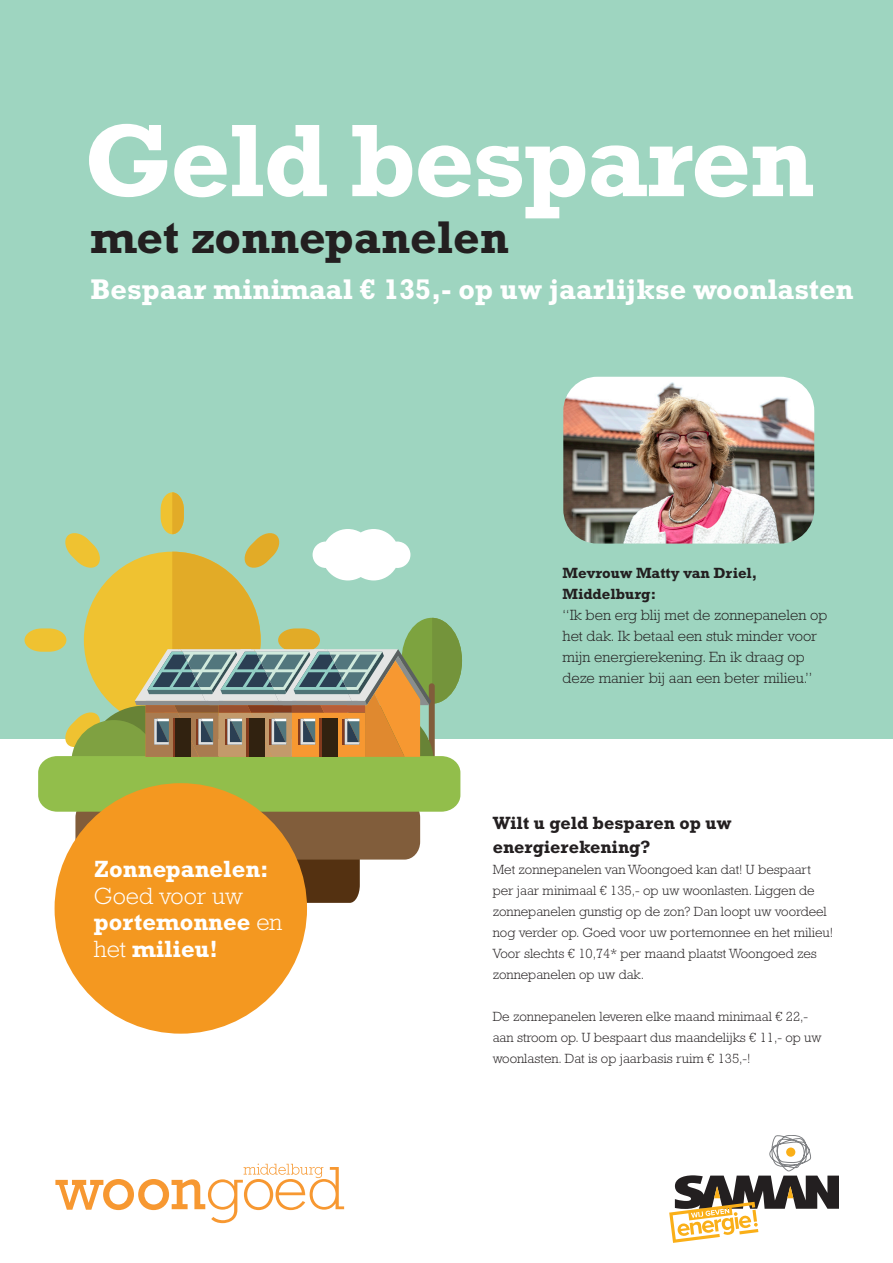
<style>
.page{position:relative;width:893px;height:1263px;background:#fff}
.page>*{position:absolute;margin:0;border:0;box-sizing:border-box;transform-origin:0 0}
.t1{font:700 104.85px "Rockwell Std";letter-spacing:-.02em;color:#fff}
.t2{font:700 46.5px "Rockwell Std";color:#231f20}
.t3{font:700 28.8px "Rockwell Std";color:#fff}
.t4{font:700 23.85px/26.7px "Rockwell Std";color:#fff}
.t5{font:700 18px/24px "Rockwell Std";color:#231f20}
.t6{font:300 15px/21px "Rockwell Std";color:#231f20}
.t7{font:700 15px "Rockwell Std";color:#231f20}
.t8{font:300 13.5px/21px "Rockwell Std";color:#231f20}
.s1{font-weight:300}
</style>
<div class="page">
<div style="left:0;top:0;width:893px;height:739px;background:#9ed5c0"></div>
<svg style="left:25px;top:492px;width:437px;height:411px"></svg>
<hr style="left:319px;top:719px;width:3px;height:38px;background:#833b1e">
<div style="left:322px;top:719px;width:16px;height:38px;background:#312210"></div>
<div style="left:55px;top:783px;width:252px;height:251px;background:#f49820;border-radius:50%"></div>
<svg style="left:55px;top:1163px;width:289px;height:60px"></svg>
<svg style="left:669px;top:1135px;width:170px;height:108px"></svg>
<img style="left:563px;top:377px;width:251px;height:167px">
<p class="t1" style="left:84px;top:99px;width:732px">Geld besparen</p>
<p class="t2" style="left:90px;top:210px;width:420px">met zonnepanelen</p>
<p class="t3" style="left:90px;top:272px;width:765px">Bespaar minimaal € 135,- op uw jaarlijkse woonlasten</p>
<p class="t4" style="left:94px;top:855px;width:176px">Zonnepanelen:</p>
<p class="t4" style="left:94px;top:882px;width:190px"><span class="s1">Goed voor uw </span>portemonnee <span class="s1">en het</span> milieu!</p>
<p class="t7" style="left:563px;top:564px;width:196px">Mevrouw Matty van Driel,</p>
<p class="t7" style="left:563px;top:585px;width:95px">Middelburg:</p>
<p class="t6" style="left:563px;top:604px;width:266px">“Ik ben erg blij met de zonnepanelen op het dak. Ik betaal een stuk minder voor mijn energierekening. En ik draag op deze manier bij aan een beter milieu.”</p>
<p class="t5" style="left:493px;top:810px;width:240px">Wilt u geld besparen op uw energierekening?</p>
<p class="t8" style="left:493px;top:858px;width:342px">Met zonnepanelen van Woongoed kan dat! U bespaart per jaar minimaal € 135,- op uw woonlasten. Liggen de zonnepanelen gunstig op de zon? Dan loopt uw voordeel nog verder op. Goed voor uw portemonnee en het milieu!<br>Voor slechts € 10,74* per maand plaatst Woongoed zes zonnepanelen op uw dak.</p>
<p class="t8" style="left:493px;top:1005px;width:330px">De zonnepanelen leveren elke maand minimaal € 22,- aan stroom op. U bespaart dus maandelijks € 11,- op uw woonlasten. Dat is op jaarbasis ruim € 135,-!</p>
</div>
